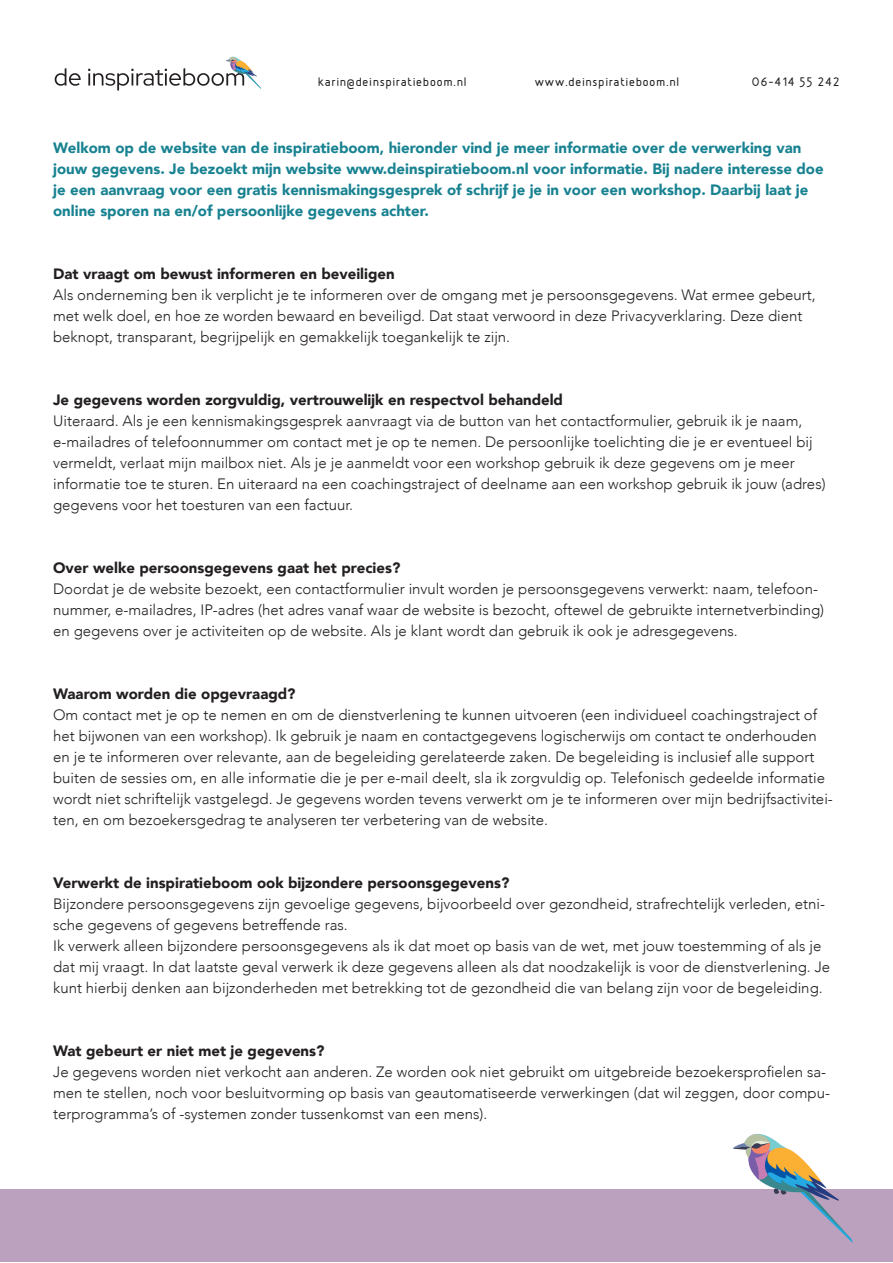
<style>
.page{position:relative;width:893px;height:1263px;background:#fff}
.page>*{position:absolute;margin:0;border:0;box-sizing:border-box;transform-origin:0 0}
.t1{font:300 15px/21px "Avenir";color:#231f20}
.t2{font:900 15px/21px "Avenir";color:#188291}
.t3{font:900 15px "Avenir";color:#231f20}
.t4{font:500 13.5px "Designio";letter-spacing:.05em;color:#231f20}
</style>
<div class="page">
<div style="left:1px;top:1189px;width:892px;height:73px;background:#bba1bd"></div>
<svg style="left:55px;top:68px;width:26px;height:18px"></svg>
<svg style="left:88px;top:56px;width:173px;height:34px"></svg>
<svg style="left:733px;top:1133px;width:120px;height:110px"></svg>
<p class="t4" style="left:318px;top:75px;width:150px">karin@deinspiratieboom.nl</p>
<p class="t4" style="left:535px;top:75px;width:146px">www.deinspiratieboom.nl</p>
<p class="t4" style="left:752px;top:75px;width:90px">06-414 55 242</p>
<p class="t2" style="left:53px;top:137px;width:772px">Welkom op de website van de inspiratieboom, hieronder vind je meer informatie over de verwerking van jouw gegevens. Je bezoekt mijn website www.deinspiratieboom.nl voor informatie. Bij nadere interesse doe je een aanvraag voor een gratis kennismakingsgesprek of schrijf je je in voor een workshop. Daarbij laat je online sporen na en/of persoonlijke gegevens achter.</p>
<p class="t3" style="left:53px;top:261px;width:343px">Dat vraagt om bewust informeren en beveiligen</p>
<p class="t1" style="left:53px;top:285px;width:764px">Als onderneming ben ik verplicht je te informeren over de omgang met je persoonsgegevens. Wat ermee gebeurt, met welk doel, en hoe ze worden bewaard en beveiligd. Dat staat verwoord in deze Privacyverklaring. Deze dient beknopt, transparant, begrijpelijk en gemakkelijk toegankelijk te zijn.</p>
<p class="t3" style="left:53px;top:387px;width:511px">Je gegevens worden zorgvuldig, vertrouwelijk en respectvol behandeld</p>
<p class="t1" style="left:53px;top:411px;width:774px">Uiteraard. Als je een kennismakingsgesprek aanvraagt via de button van het contactformulier, gebruik ik je naam, e-mailadres of telefoonnummer om contact met je op te nemen. De persoonlijke toelichting die je er eventueel bij vermeldt, verlaat mijn mailbox niet. Als je je aanmeldt voor een workshop gebruik ik deze gegevens om je meer informatie toe te sturen. En uiteraard na een coachingstraject of deelname aan een workshop gebruik ik jouw (adres) gegevens voor het toesturen van een factuur.</p>
<p class="t3" style="left:53px;top:555px;width:349px">Over welke persoonsgegevens gaat het precies?</p>
<p class="t1" style="left:53px;top:579px;width:772px">Doordat je de website bezoekt, een contactformulier invult worden je persoonsgegevens verwerkt: naam, telefoon&shy;nummer, e-mailadres, IP-adres (het adres vanaf waar de website is bezocht, oftewel de gebruikte internetverbinding) en gegevens over je activiteiten op de website. Als je klant wordt dan gebruik ik ook je adresgegevens.</p>
<p class="t3" style="left:53px;top:681px;width:244px">Waarom worden die opgevraagd?</p>
<p class="t1" style="left:53px;top:705px;width:781px">Om contact met je op te nemen en om de dienstverlening te kunnen uitvoeren (een individueel coachingstraject of het bijwonen van een workshop). Ik gebruik je naam en contactgegevens logischerwijs om contact te onderhouden en je te informeren over relevante, aan de begeleiding gerelateerde zaken. De begeleiding is inclusief alle support buiten de sessies om, en alle informatie die je per e-mail deelt, sla ik zorgvuldig op. Telefonisch gedeelde informatie wordt niet schriftelijk vastgelegd. Je gegevens worden tevens verwerkt om je te informeren over mijn bedrijfsactivitei&shy;ten, en om bezoekersgedrag te analyseren ter verbetering van de website.</p>
<p class="t3" style="left:53px;top:870px;width:458px">Verwerkt de inspiratieboom ook bijzondere persoonsgegevens?</p>
<p class="t1" style="left:53px;top:894px;width:779px">Bijzondere persoonsgegevens zijn gevoelige gegevens, bijvoorbeeld over gezondheid, strafrechtelijk verleden, etni&shy;sche gegevens of gegevens betreffende ras.<br>Ik verwerk alleen bijzondere persoonsgegevens als ik dat moet op basis van de wet, met jouw toestemming of als je dat mij vraagt. In dat laatste geval verwerk ik deze gegevens alleen als dat noodzakelijk is voor de dienstverlening. Je kunt hierbij denken aan bijzonderheden met betrekking tot de gezondheid die van belang zijn voor de begeleiding.</p>
<p class="t3" style="left:53px;top:1038px;width:273px">Wat gebeurt er niet met je gegevens?</p>
<p class="t1" style="left:53px;top:1062px;width:778px">Je gegevens worden niet verkocht aan anderen. Ze worden ook niet gebruikt om uitgebreide bezoekersprofielen sa&shy;men te stellen, noch voor besluitvorming op basis van geautomatiseerde verwerkingen (dat wil zeggen, door compu&shy;terprogramma’s of -systemen zonder tussenkomst van een mens).</p>
</div>
